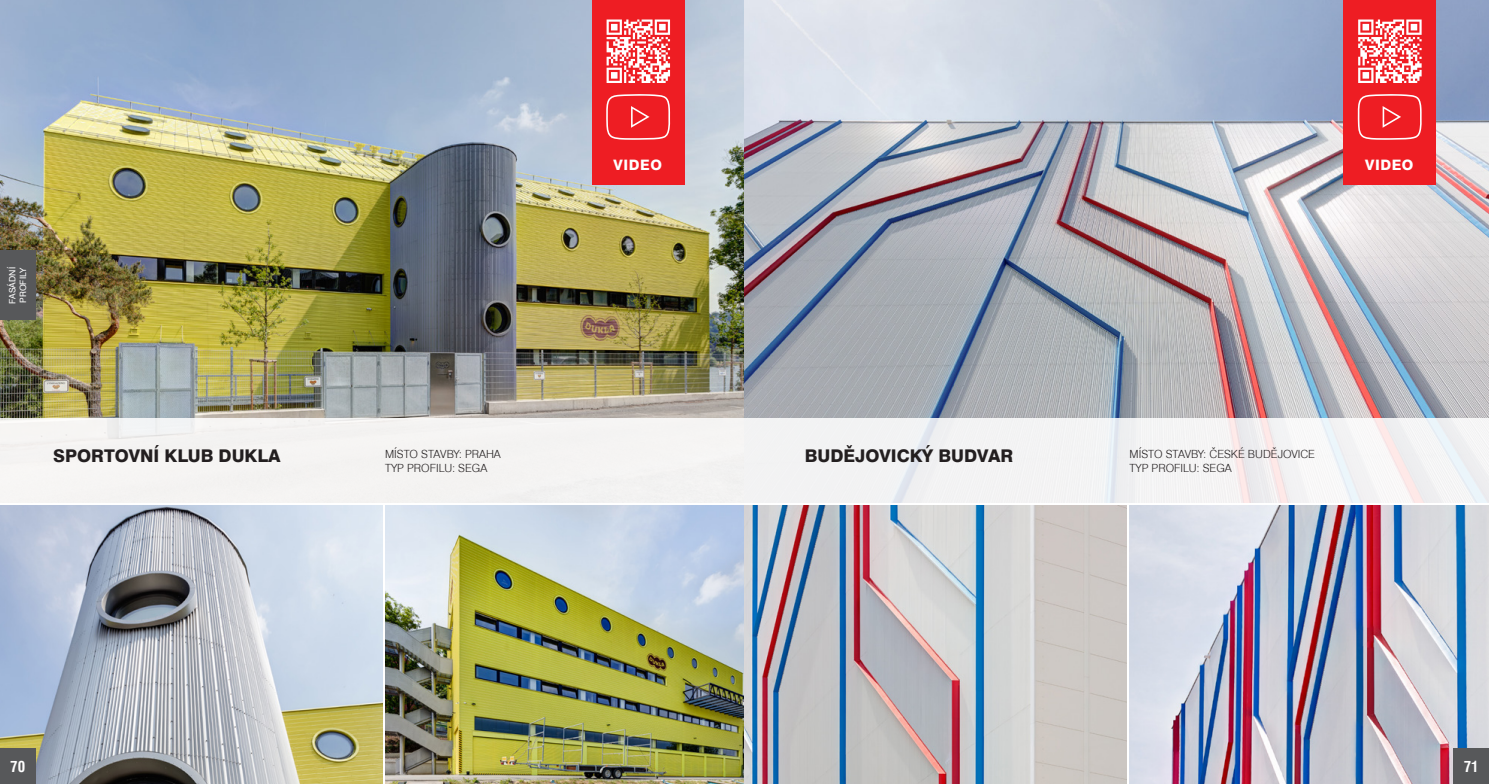
<style>
.page{position:relative;width:1489px;height:784px;background:#fff}
.page>*{position:absolute;margin:0;border:0;box-sizing:border-box;transform-origin:0 0}
.text{font:800 17.5px "Swiss 721 TL";color:#231f20}
.t1{font:700 condensed 15px "Swiss 721 TL";color:#fff}
.záložky_FINAL{font:800 14.38px "Swiss 721 TL";letter-spacing:.04em;color:#fff}
.text-2{font:300 11.25px "Swiss 721 TL";color:#231f20}
.t2{font:8.75px/10.6px "Swiss 721 TL";color:#fff}
</style>
<div class="page">
<img style="left:0;top:0;width:1488px;height:417px">
<img style="left:0;top:505px;width:382px;height:278px">
<img style="left:385px;top:505px;width:359px;height:278px">
<div style="left:0;top:417px;width:755px;height:85px;background:#f5f3f2"></div>
<img style="left:744px;top:505px;width:382px;height:278px">
<img style="left:1129px;top:505px;width:359px;height:278px">
<div style="left:744px;top:417px;width:744px;height:85px;background:#f3f3f3"></div>
<div style="left:592px;top:0;width:92px;height:184px;background:#ee1d23"></div>
<svg style="left:606px;top:94px;width:64px;height:46px"></svg>
<svg style="left:606px;top:19px;width:64px;height:64px"></svg>
<div style="left:1343px;top:0;width:92px;height:184px;background:#ee1d23"></div>
<svg style="left:1357px;top:94px;width:64px;height:46px"></svg>
<svg style="left:1358px;top:19px;width:63px;height:64px"></svg>
<div style="left:0;top:748px;width:35px;height:35px;background:#57585a"></div>
<div style="left:1453px;top:748px;width:35px;height:35px;background:#57585a"></div>
<div style="left:0;top:250px;width:35px;height:70px;background:#57585a"></div>
<p class="t2" style="left:7px;top:303px;width:38px;rotate:-90deg">FASÁDNÍ<br>PROFILY</p>
<p class="záložky_FINAL" style="left:613px;top:155px;width:50px">VIDEO</p>
<p class="záložky_FINAL" style="left:1364px;top:155px;width:50px">VIDEO</p>
<p class="text" style="left:53px;top:444px;width:229px">SPORTOVNÍ KLUB DUKLA</p>
<p class="text" style="left:804px;top:444px;width:210px">BUDĚJOVICKÝ BUDVAR</p>
<p class="text-2" style="left:385px;top:446px;width:117px">MÍSTO STAVBY: PRAHA</p>
<p class="text-2" style="left:385px;top:461px;width:104px">TYP PROFILU: SEGA</p>
<p class="text-2" style="left:1129px;top:446px;width:187px">MÍSTO STAVBY: ČESKÉ BUDĚJOVICE</p>
<p class="text-2" style="left:1129px;top:461px;width:104px">TYP PROFILU: SEGA</p>
<h2 class="t1" style="left:10px;top:756px;width:16px">70</h2>
<h2 class="t1" style="left:1463px;top:756px;width:16px">71</h2>
</div>
